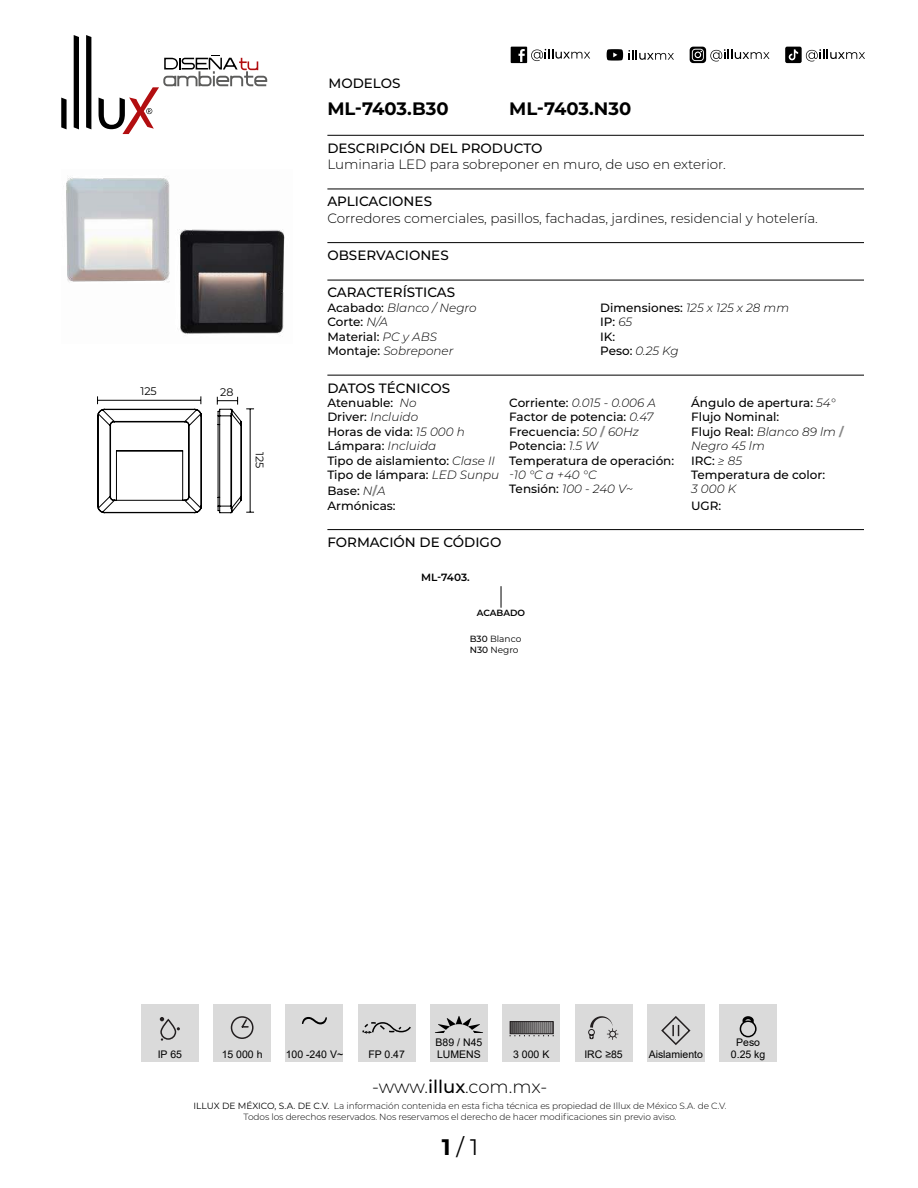
<style>
.page{position:relative;width:918px;height:1188px;background:#fff}
.page>*{position:absolute;margin:0;border:0;box-sizing:border-box;transform-origin:0 0}
.t1{font:22.5px "Montserrat";color:#000}
.t2{font:700 18px "Montserrat";color:#000}
.t3{font:300 18px "Montserrat";letter-spacing:-.005em;color:#000}
.t4{font:300 13.5px "Montserrat";letter-spacing:-.005em;color:#000}
.t5{font:500 13.5px "Montserrat";color:#000}
.t6{font:500 12px/14.4px "Montserrat";color:#000}
.t7{font:italic 300 12px/14.4px "Montserrat";color:#000}
.t8{font:10.95px "Montserrat";color:#000}
.t9{font:10.5px "Arial";color:#000}
.t10{font:600 10.5px "Montserrat";letter-spacing:-.005em;color:#000}
.t11{font:300 9px/10.8px "Montserrat";letter-spacing:-.01em;color:#000;text-align:center}
.t12{font:9px/10.8px "Montserrat";color:#000}
.t13{font:600 9px "Montserrat";color:#000}
.s1{font-weight:300;font-style:italic}
.s2{font-weight:700;color:#878787}
.s3{font-weight:500;font-style:normal}
.s4{font-weight:500}
.s5{font-weight:400}
.s6{font-weight:700}
</style>
<div class="page">
<svg style="left:61px;top:98px;width:6px;height:31px"></svg>
<svg style="left:74px;top:35px;width:5px;height:94px"></svg>
<svg style="left:86px;top:35px;width:5px;height:94px"></svg>
<svg style="left:99px;top:55px;width:168px;height:79px"></svg>
<svg style="left:511px;top:47px;width:79px;height:16px"></svg>
<svg style="left:690px;top:47px;width:80px;height:16px"></svg>
<svg style="left:607px;top:49px;width:67px;height:12px"></svg>
<svg style="left:785px;top:47px;width:80px;height:16px"></svg>
<svg style="left:97px;top:396px;width:157px;height:117px"></svg>
<img style="left:66px;top:177px;width:219px;height:159px">
<hr style="left:327px;top:135px;width:537px;height:1px;background:#000">
<hr style="left:327px;top:189px;width:537px;height:1px;background:#000">
<hr style="left:327px;top:242px;width:537px;height:1px;background:#000">
<hr style="left:327px;top:280px;width:537px;height:1px;background:#000">
<hr style="left:327px;top:375px;width:537px;height:1px;background:#000">
<hr style="left:327px;top:529px;width:537px;height:1px;background:#000">
<svg style="left:501px;top:586px;width:1px;height:22px"></svg>
<div style="left:286px;top:1005px;width:57px;height:57px;background:#dadada"></div>
<svg style="left:302px;top:1017px;width:25px;height:7px"></svg>
<div style="left:430px;top:1005px;width:58px;height:57px;background:#dadada"></div>
<svg style="left:435px;top:1016px;width:48px;height:17px"></svg>
<div style="left:213px;top:1005px;width:58px;height:57px;background:#dadada"></div>
<svg style="left:230px;top:1016px;width:24px;height:23px"></svg>
<div style="left:141px;top:1005px;width:58px;height:57px;background:#dadada"></div>
<div style="left:160px;top:1019px;width:16px;height:21px;border:2px solid #231f20;border-radius:7px"></div>
<svg style="left:160px;top:1017px;width:4px;height:4px"></svg>
<div style="left:358px;top:1005px;width:58px;height:57px;background:#dadada"></div>
<svg style="left:362px;top:1022px;width:49px;height:12px"></svg>
<div style="left:502px;top:1005px;width:58px;height:57px;background:#dadada"></div>
<svg style="left:510px;top:1021px;width:44px;height:15px"></svg>
<div style="left:575px;top:1005px;width:57px;height:57px;background:#dadada"></div>
<svg style="left:588px;top:1016px;width:30px;height:24px"></svg>
<div style="left:719px;top:1005px;width:58px;height:57px;background:#dadada"></div>
<svg style="left:739px;top:1016px;width:18px;height:22px"></svg>
<div style="left:647px;top:1005px;width:58px;height:57px;background:#dadada"></div>
<svg style="left:661px;top:1016px;width:30px;height:29px"></svg>
<p class="t8" style="left:140px;top:383px;width:18px">125</p>
<p class="t8" style="left:220px;top:384px;width:15px">28</p>
<p class="t8" style="left:267px;top:452px;width:18px;rotate:90deg">125</p>
<p class="t5" style="left:328px;top:73px;width:73px">MODELOS</p>
<h2 class="t2" style="left:327px;top:96px;width:123px">ML-7403.B30</h2>
<h2 class="t2" style="left:509px;top:96px;width:124px">ML-7403.N30</h2>
<p class="t5" style="left:327px;top:138px;width:217px">DESCRIPCIÓN DEL PRODUCTO</p>
<p class="t4" style="left:327px;top:155px;width:400px">Luminaria LED para sobreponer en muro, de uso en exterior.</p>
<p class="t5" style="left:327px;top:192px;width:106px">APLICACIONES</p>
<p class="t4" style="left:327px;top:209px;width:492px">Corredores comerciales, pasillos, fachadas, jardines, residencial y hotelería.</p>
<p class="t5" style="left:327px;top:246px;width:123px">OBSERVACIONES</p>
<p class="t5" style="left:327px;top:283px;width:129px">CARACTERÍSTICAS</p>
<p class="t6" style="left:327px;top:300px;width:151px">Acabado: <span class="s1">Blanco / Negro<br></span>Corte: <span class="s1">N/A<br></span>Material: <span class="s1">PC y ABS<br></span>Montaje: <span class="s1">Sobreponer</span></p>
<p class="t6" style="left:600px;top:300px;width:190px">Dimensiones: <span class="s1">125 x 125 x 28 mm<br></span>IP: <span class="s1">65<br></span>IK:<br>Peso: <span class="s1">0.25 Kg</span></p>
<p class="t5" style="left:327px;top:378px;width:124px">DATOS TÉCNICOS</p>
<p class="t6" style="left:327px;top:395px;width:173px">Atenuable: <span class="s1">No<br></span>Driver: <span class="s1">Incluido<br></span>Horas de vida: <span class="s1">15 000 h<br></span>Lámpara: <span class="s1">Incluida<br></span>Tipo de aislamiento: <span class="s1">Clase II<br></span>Tipo de lámpara: <span class="s1">LED Sunpu</span></p>
<p class="t6" style="left:327px;top:483px;width:70px">Base: <span class="s1">N</span><span class="s2">/</span><span class="s1">A<br></span>Armónicas:</p>
<p class="t6" style="left:691px;top:395px;width:154px">Ángulo de apertura: <span class="s1">54°<br></span>Flujo Nominal:<br>Flujo Real: <span class="s1">Blanco 89 lm</span> <span class="s2">/<br></span><span class="s1">Negro 45 lm<br></span>IRC: <span class="s1">≥ 85<br></span>Temperatura de color:</p>
<p class="t7" style="left:691px;top:481px;width:46px">3 000 K</p>
<p class="t6" style="left:691px;top:498px;width:32px">UGR:</p>
<p class="t6" style="left:509px;top:395px;width:166px">Corriente: <span class="s1">0.015 - 0.006 A<br></span>Factor de potencia: <span class="s1">0.47<br></span>Frecuencia: <span class="s1">50</span> <span class="s2">/</span> <span class="s1">60Hz<br></span>Potencia: <span class="s1">1.5 W<br></span>Temperatura de operación:</p>
<p class="t7" style="left:509px;top:467px;width:125px">-10 °C a +40 °C<br><span class="s3">Tensión:</span> 100 - 240 V~</p>
<p class="t5" style="left:327px;top:533px;width:175px">FORMACIÓN DE CÓDIGO</p>
<p class="t10" style="left:421px;top:570px;width:50px">ML-7403.</p>
<p class="t13" style="left:477px;top:607px;width:50px">ACABADO</p>
<p class="t12" style="left:470px;top:633px;width:53px"><span class="s4">B30</span> Blanco<br><span class="s4">N30</span> Negro</p>
<p class="t9" style="left:436px;top:1035px;width:48px">B89 / N45</p>
<p class="t9" style="left:736px;top:1035px;width:25px">Peso</p>
<p class="t9" style="left:158px;top:1047px;width:26px">IP 65</p>
<p class="t9" style="left:222px;top:1047px;width:42px">15 000 h</p>
<p class="t9" style="left:368px;top:1047px;width:38px">FP 0.47</p>
<p class="t9" style="left:437px;top:1047px;width:45px">LUMENS</p>
<p class="t9" style="left:513px;top:1047px;width:38px">3 000 K</p>
<p class="t9" style="left:584px;top:1047px;width:40px">IRC ≥85</p>
<p class="t9" style="left:286px;top:1047px;width:59px">100 -240 V~</p>
<h2 class="t3" style="left:372px;top:1075px;width:177px">-www.<span class="s4">illux</span>.com.mx-</h2>
<p class="t9" style="left:649px;top:1047px;width:56px">Aislamiento</p>
<p class="t9" style="left:731px;top:1047px;width:36px">0.25 kg</p>
<p class="t11" style="left:194px;top:1100px;width:535px"><span class="s5">ILLUX DE MÉXICO, S.A. DE C.V.</span> La información contenida en esta ficha técnica es propiedad de Illux de México S.A. de C.V.<br>Todos los derechos reservados. Nos reservamos el derecho de hacer modificaciones sin previo aviso.</p>
<h1 class="t1" style="left:442px;top:1132px;width:38px"><span class="s6">1</span> / 1</h1>
</div>
